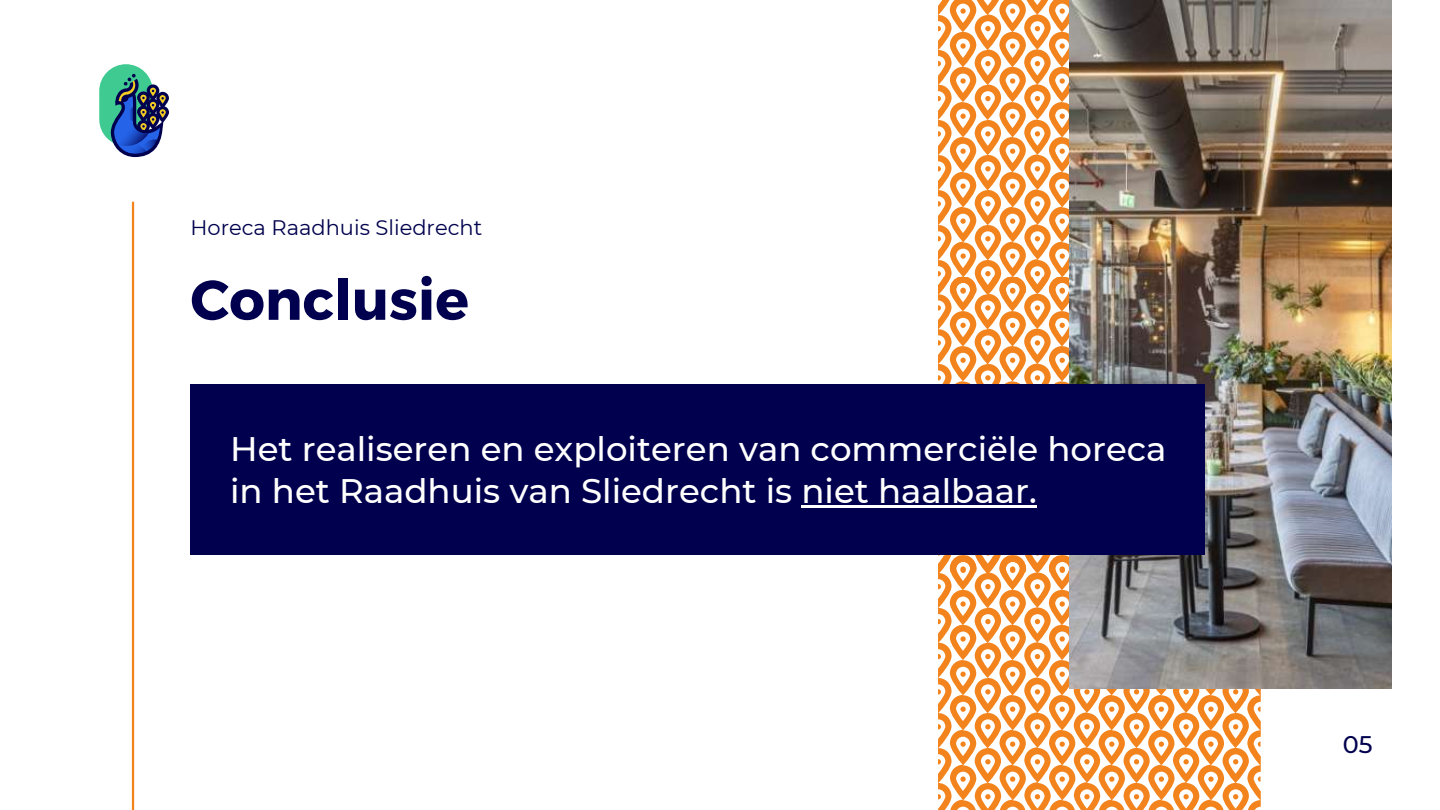
<style>
.page{position:relative;width:1440px;height:810px;background:#fff}
.page>*{position:absolute;margin:0;border:0;box-sizing:border-box;transform-origin:0 0}
.t1{font:700 56px "Montserrat";color:#00004e}
.t2{font:500 34px/42px "Montserrat";color:#fff}
.t3{font:500 24px "Montserrat";color:#00004e}
.t4{font:21px "Montserrat";color:#00004e}
</style>
<div class="page">
<svg style="left:938px;top:573px;width:323px;height:237px"></svg>
<svg style="left:938px;top:294px;width:131px;height:279px"></svg>
<svg style="left:938px;top:0;width:131px;height:294px"></svg>
<img style="left:1069px;top:0;width:323px;height:688px">
<hr style="left:132px;top:202px;width:2px;height:608px;background:#f3841d">
<div style="left:190px;top:384px;width:1015px;height:170px;background:#00004e"></div>
<hr style="left:801px;top:505px;width:236px;height:3px;background:#fff">
<svg style="left:99px;top:64px;width:70px;height:93px"></svg>
<p class="t4" style="left:190px;top:214px;width:293px">Horeca Raadhuis Sliedrecht</p>
<h1 class="t1" style="left:190px;top:263px;width:280px">Conclusie</h1>
<p class="t2" style="left:230px;top:428px;width:938px">Het realiseren en exploiteren van commerciële horeca in het Raadhuis van Sliedrecht is niet haalbaar.</p>
<p class="t3" style="left:1343px;top:730px;width:31px">05</p>
</div>
